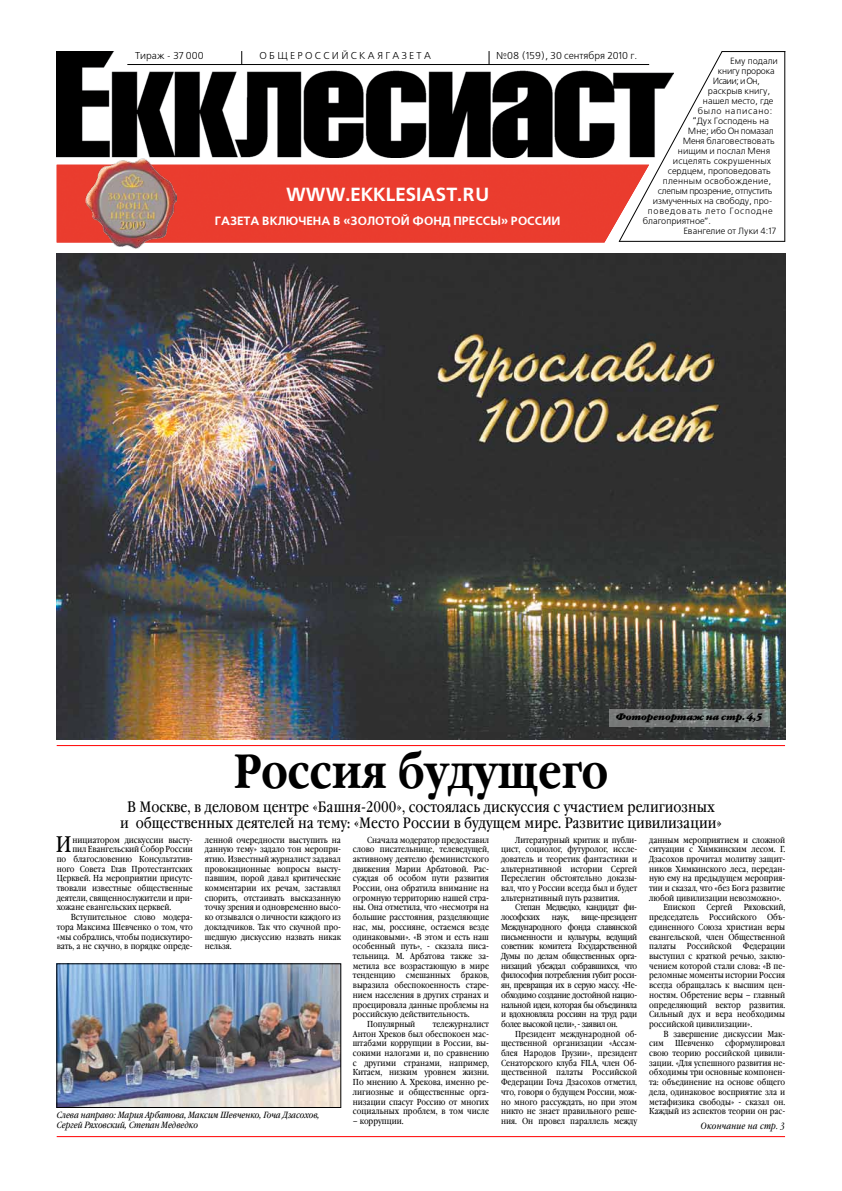
<style>
.page{position:relative;width:842px;height:1191px;background:#fff}
.page>*{position:absolute;margin:0;border:0;box-sizing:border-box;transform-origin:0 0}
.t1{font:700 48px "Garamond Narrow C";color:#000}
.t2{font:22.6px "Garamond Book Narrow C";color:#000}
.t3{font:700 19px "Free Set C";color:#fff}
.t4{font:15px/16px "Garamond Book Narrow C";color:#000;text-align:center}
.t5{font:700 12px "Free Set C";color:#fff}
.t6{font:10px "Free Set C";color:#000}
.t7{font:9px "Free Set C";color:#000}
.t8{font:italic 9px/9.9px "Garamond Book Narrow C";color:#000}
.t9{font:9px "Free Set C";letter-spacing:-.03em;color:#000}
.t10{font:9px "Free Set C";letter-spacing:.08em;color:#000}
.t11{font:italic 700 9px "Garamond Book C";letter-spacing:-.02em;color:#000}
.t12{font:9px "Free Set C";letter-spacing:.03em;color:#000}
.t13{font:9px "Free Set C";letter-spacing:.02em;color:#000}
.t14{font:italic 9px "Garamond Book Narrow C";letter-spacing:.02em;color:#000}
.t15{font:9px "Free Set C";letter-spacing:-.02em;color:#000}
.t16{font:8.7px/9.7px "Garamond Book Narrow C";letter-spacing:-.005em;color:#000;text-align:justify}
.t17{font:8.7px/9.7px "Garamond Book Narrow C";letter-spacing:-.04em;color:#000}
</style>
<div class="page">
<div style="left:57px;top:165px;width:561px;height:77px;background:#ea3c2e"></div>
<img style="left:57px;top:51px;width:561px;height:107px">
<svg style="left:618px;top:51px;width:105px;height:191px"></svg>
<hr style="left:722px;top:51px;width:63px;height:1px;background:#000">
<hr style="left:784px;top:51px;width:1px;height:191px;background:#000">
<hr style="left:619px;top:241px;width:166px;height:1px;background:#000">
<hr style="left:127px;top:64px;width:522px;height:1px;background:#000">
<svg style="left:488px;top:51px;width:1px;height:13px"></svg>
<svg style="left:241px;top:51px;width:1px;height:13px"></svg>
<hr style="left:57px;top:1136px;width:728px;height:1px;background:#f00">
<img style="left:85px;top:159px;width:91px;height:89px">
<img style="left:57px;top:254px;width:728px;height:485px">
<hr style="left:57px;top:745px;width:728px;height:1px;background:#f00">
<img style="left:59px;top:965px;width:280px;height:140px">
<svg style="left:609px;top:709px;width:161px;height:17px;background:#7a7d7c"></svg>
<p class="t6" style="left:135px;top:50px;width:70px">Тираж - 37 000</p>
<p class="t6" style="left:259px;top:50px;width:173px">О Б Щ Е Р О С С И Й С К А Я Г А З Е Т А</p>
<p class="t6" style="left:496px;top:50px;width:142px">№08 (159), 30 сентября 2010 г.</p>
<p class="t7" style="left:730px;top:56px;width:49px">Ему подали</p>
<p class="t15" style="left:718px;top:66px;width:58px">книгу пророка</p>
<p class="t7" style="left:713px;top:76px;width:48px">Исаии; и Он,</p>
<p class="t7" style="left:708px;top:86px;width:64px">раскрыв книгу,</p>
<p class="t7" style="left:703px;top:96px;width:72px">нашел место, где</p>
<p class="t10" style="left:698px;top:106px;width:76px">было написано:</p>
<p class="t7" style="left:693px;top:116px;width:78px">“Дух Господень на</p>
<p class="t9" style="left:688px;top:126px;width:87px">Мне; ибо Он помазал</p>
<p class="t7" style="left:683px;top:136px;width:93px">Меня благовествовать</p>
<p class="t7" style="left:678px;top:146px;width:94px">нищим и послал Меня</p>
<p class="t13" style="left:673px;top:156px;width:100px">исцелять сокрушенных</p>
<p class="t7" style="left:668px;top:166px;width:104px">сердцем, проповедовать</p>
<p class="t12" style="left:663px;top:176px;width:110px">пленным освобождение,</p>
<p class="t9" style="left:658px;top:186px;width:116px">слепым прозрение, отпустить</p>
<p class="t7" style="left:653px;top:196px;width:121px">измученных на свободу, про-</p>
<p class="t10" style="left:648px;top:206px;width:126px">поведовать лето Господне</p>
<p class="t7" style="left:643px;top:216px;width:70px">благоприятное”.</p>
<p class="t7" style="left:683px;top:226px;width:94px">Евангелие от Луки 4:17</p>
<h3 class="t3" style="left:286px;top:183px;width:205px">WWW.EKKLESIAST.RU</h3>
<h3 class="t5" style="left:215px;top:214px;width:347px">ГАЗЕТА ВКЛЮЧЕНА В «ЗОЛОТОЙ ФОНД ПРЕССЫ» РОССИИ</h3>
<p class="t11" style="left:616px;top:711px;width:148px">Фоторепортаж на стр. 4,5</p>
<h1 class="t1" style="left:234px;top:744px;width:376px">Россия будущего</h1>
<h3 class="t4" style="left:120px;top:799px;width:603px">В Москве, в деловом центре «Башня-2000», состоялась дискуссия с участием религиозных<br>и общественных деятелей на тему: «Место России в будущем мире. Развитие цивилизации»</h3>
<p class="t16" style="left:501px;top:835px;width:138px;text-indent:14px">Литературный критик и публи&shy;цист, социолог, футуролог, иссле&shy;дователь и теоретик фантастики и альтернативной истории Сергей Переслегин обстоятельно доказы&shy;вал, что у России всегда был и будет альтернативный путь развития.</p>
<p class="t17" style="left:501px;top:903px;width:138px;text-indent:14px">Степан Медведко, кандидат фи&shy;лософских</p>
<p class="t16" style="left:205px;top:835px;width:138px">ленной очередности выступить на данную тему» задало тон меропри&shy;ятию. Известный журналист задавал провокационные вопросы высту&shy;павшим, порой давал критические комментарии их речам, заставлял спорить, отстаивать высказанную точку зрения и одновременно высо&shy;ко отзывался о личности каждого из докладчиков. Так что скучной про&shy;шедшую дискуссию назвать никак нельзя.</p>
<p class="t16" style="left:367px;top:835px;width:123px">Сначала модератор предоставил</p>
<p class="t16" style="left:649px;top:835px;width:138px">данным мероприятием и сложной</p>
<p class="t16" style="left:649px;top:844px;width:138px">ситуации с Химкинским лесом. Г.</p>
<p class="t16" style="left:649px;top:854px;width:138px">Дзасохов прочитал молитву защит-</p>
<p class="t16" style="left:649px;top:864px;width:138px">ников Химкинского леса, передан-</p>
<p class="t16" style="left:649px;top:873px;width:138px">ную ему на предыдущем мероприя-</p>
<p class="t16" style="left:649px;top:883px;width:138px">тии и сказал, что «без Бога развитие</p>
<p class="t16" style="left:649px;top:893px;width:134px">любой цивилизации невозможно».</p>
<p class="t16" style="left:663px;top:903px;width:34px">Епископ</p>
<p class="t16" style="left:706px;top:903px;width:28px">Сергей</p>
<h2 class="t2" style="left:56px;top:832px;width:17px">И</h2>
<p class="t16" style="left:72px;top:835px;width:122px">нициатором дискуссии высту-</p>
<p class="t16" style="left:72px;top:844px;width:122px">пил Евангельский Собор России</p>
<p class="t16" style="left:57px;top:854px;width:138px">по благословению Консультатив-</p>
<p class="t16" style="left:57px;top:864px;width:138px">ного Совета Глав Протестантских</p>
<p class="t16" style="left:57px;top:873px;width:138px">Церквей. На мероприятии присутс-</p>
<p class="t16" style="left:57px;top:883px;width:138px">твовали известные общественные</p>
<p class="t16" style="left:57px;top:893px;width:138px">деятели, священнослужители и при-</p>
<p class="t16" style="left:57px;top:903px;width:116px">хожане евангельских церквей.</p>
<p class="t16" style="left:71px;top:912px;width:123px">Вступительное слово модера-</p>
<p class="t16" style="left:57px;top:922px;width:138px">тора Максима Шевченко о том, что</p>
<p class="t16" style="left:57px;top:932px;width:138px">«мы собрались, чтобы подискутиро-</p>
<p class="t16" style="left:57px;top:941px;width:138px">вать, а не скучно, в порядке опреде-</p>
<p class="t16" style="left:353px;top:844px;width:138px">слово писательнице, телеведущей,</p>
<p class="t16" style="left:353px;top:854px;width:138px">активному деятелю феминистского</p>
<p class="t16" style="left:353px;top:864px;width:138px">движения Марии Арбатовой. Рас-</p>
<p class="t16" style="left:353px;top:873px;width:138px">суждая об особом пути развития</p>
<p class="t16" style="left:353px;top:883px;width:138px">России, она обратила внимание на</p>
<p class="t16" style="left:353px;top:893px;width:138px">огромную территорию нашей стра-</p>
<p class="t16" style="left:353px;top:903px;width:138px">ны. Она отметила, что «несмотря на</p>
<p class="t16" style="left:353px;top:912px;width:138px">большие расстояния, разделяющие</p>
<p class="t16" style="left:353px;top:922px;width:138px">нас, мы, россияне, остаемся везде</p>
<p class="t16" style="left:353px;top:932px;width:138px">одинаковыми». «В этом и есть наш</p>
<p class="t16" style="left:353px;top:941px;width:138px">особенный путь», - сказала писа-</p>
<p class="t16" style="left:353px;top:951px;width:138px">тельница. М. Арбатова также за-</p>
<p class="t16" style="left:353px;top:961px;width:138px">метила все возрастающую в мире</p>
<p class="t16" style="left:353px;top:970px;width:138px">тенденцию смешанных браков,</p>
<p class="t16" style="left:353px;top:980px;width:138px">выразила обеспокоенность старе-</p>
<p class="t16" style="left:353px;top:990px;width:138px">нием населения в других странах и</p>
<p class="t16" style="left:353px;top:1000px;width:138px">проецировала данные проблемы на</p>
<p class="t16" style="left:353px;top:1009px;width:118px">российскую действительность.</p>
<p class="t16" style="left:367px;top:1019px;width:50px">Популярный</p>
<p class="t16" style="left:649px;top:903px;width:138px;text-indent:94px">Ряховский, председатель Российского Объ&shy;единенного Союза христиан веры евангельской, член Общественной палаты</p>
<p class="t16" style="left:501px;top:912px;width:138px;text-indent:80px">вице-президент Международного фонда славянской письменности и культуры, ведущий советник комитета Государственной Думы по делам общественных орга&shy;низаций убеждал собравшихся, что философия потребления губит росси&shy;ян, превращая их в серую массу. «Не&shy;обходимо создание достойной нацио&shy;нальной идеи, которая бы объединяла и вдохновляла россиян на труд ради более высокой цели», - заявил он.</p>
<p class="t16" style="left:501px;top:1029px;width:138px;text-indent:14px">Президент международной об&shy;щественной организации «Ассам&shy;блея Народов Грузии», президент Сенаторского клуба FILA, член Об&shy;щественной палаты Российской Федерации Гоча Дзасохов отметил, что, говоря о будущем России, мож&shy;но много рассуждать, но при этом никто не знает правильного реше&shy;ния. Он провел параллель между</p>
<p class="t16" style="left:552px;top:912px;width:19px">наук,</p>
<p class="t16" style="left:649px;top:941px;width:138px;text-indent:94px">Федерации выступил с краткой речью, заклю&shy;чением которой стали слова: «В пе&shy;реломные моменты истории Россия всегда обращалась к высшим цен&shy;ностям. Обретение веры – главный определяющий вектор развития.<br>Сильный дух и вера необходимы российской цивилизации».</p>
<p class="t16" style="left:649px;top:1029px;width:138px;text-indent:14px">В завершение дискуссии Мак&shy;сим</p>
<p class="t16" style="left:687px;top:941px;width:46px">Российской</p>
<p class="t16" style="left:353px;top:1019px;width:138px;text-indent:80px">тележурналист Антон Хреков был обеспокоен мас&shy;штабами коррупции в России, вы&shy;сокими налогами и, по сравнению с другими странами, например, Китаем, низким уровнем жизни.<br>По мнению А. Хрекова, именно ре&shy;лигиозные и общественные орга&shy;низации спасут Россию от многих социальных проблем, в том числе</p>
<p class="t16" style="left:353px;top:1116px;width:52px">– коррупции.</p>
<p class="t16" style="left:649px;top:1038px;width:138px;text-indent:76px">сформулировал свою теорию российской цивили&shy;зации. «Для успешного развития не&shy;обходимы три основные компонен&shy;та: объединение на основе общего дела, одинаковое восприятие зла и метафизика свободы» - сказал он.<br>Каждый из аспектов теории он рас-</p>
<p class="t16" style="left:675px;top:1038px;width:40px">Шевченко</p>
<p class="t8" style="left:57px;top:1110px;width:264px">Слева направо: Мария Арбатова, Максим Шевченко, Гоча Дзасохов,<br>Сергей Ряховский, Степан Медведко</p>
<p class="t14" style="left:701px;top:1121px;width:86px">Окончание на стр. 3</p>
</div>
